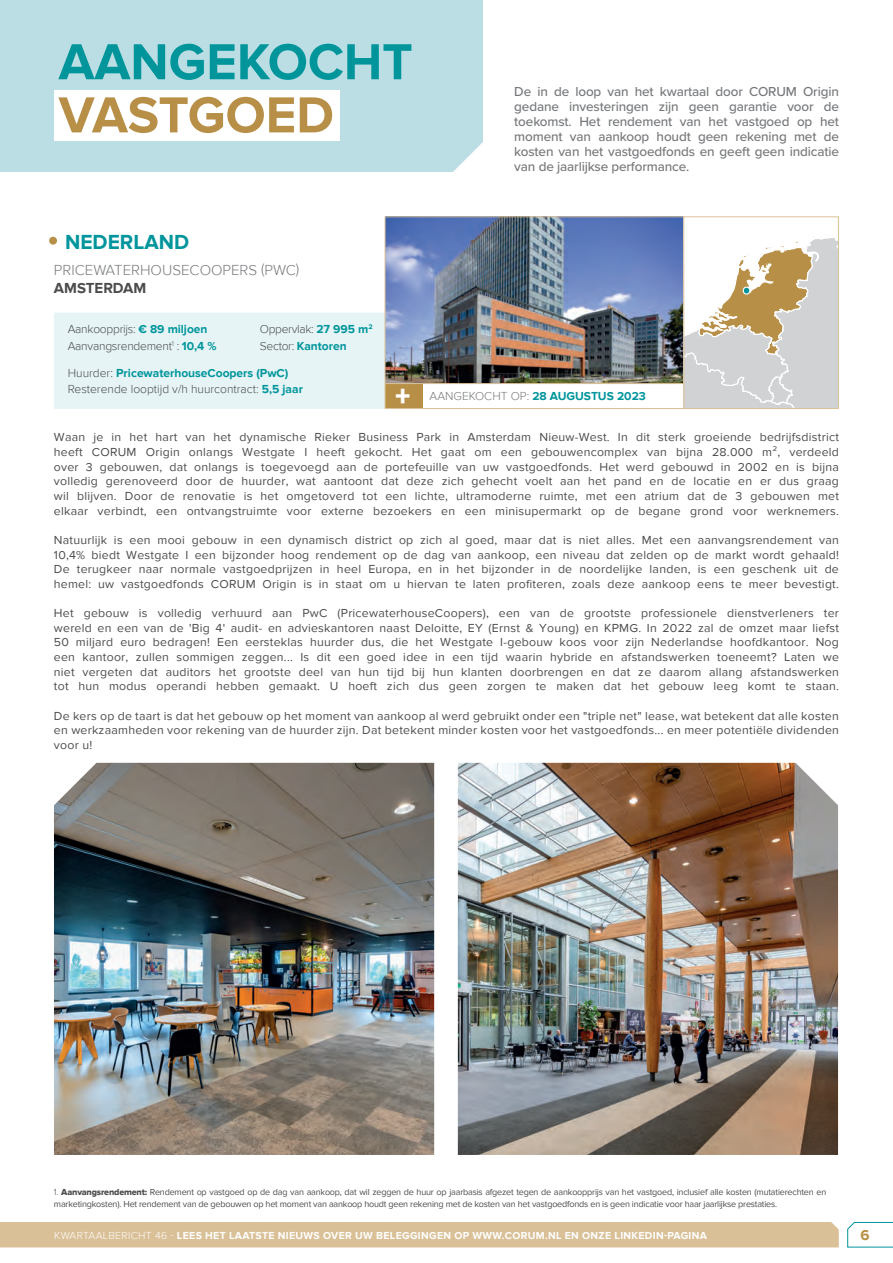
<style>
.page{position:relative;width:893px;height:1263px;background:#fff}
.page>*{position:absolute;margin:0;border:0;box-sizing:border-box;transform-origin:0 0}
.t1{font:700 52.5px "Proxima Nova";color:#00959a}
.t2{font:700 52.5px "Proxima Nova";letter-spacing:-.005em;color:#b88f47}
.t3{font:900 30px "Proxima Nova";color:#fff}
.t4{font:700 21px "Proxima Nova";color:#00959c}
.t5{font:300 15px "Proxima Nova";color:#76787b}
.t6{font:700 15px "Proxima Nova";color:#4b4c4d}
.t7{font:700 15px "Proxima Nova";color:#b88f43}
.t8{font:500 13.5px/15px "Proxima Nova";letter-spacing:-.01em;color:#76787b;text-align:justify}
.t9{font:12px/14.7px "Proxima Nova";letter-spacing:.02em;color:#4b4c4d;text-align:justify}
.t10{font:300 12px/16.5px "Proxima Nova";letter-spacing:-.02em;color:#4b4c4d}
.t11{font:300 12px/16.5px "Proxima Nova";color:#4b4c4d}
.t12{font:700 12px "Proxima Nova";color:#00959c}
.t13{font:700 10.5px "Proxima Nova";letter-spacing:.03em;color:#fff}
.t14{font:9px/12px "Proxima Nova";letter-spacing:-.02em;color:#4b4c4d}
.s1{font-weight:700;color:#00959c}
.s2{font-weight:300;color:#76787b}
.s3{font-weight:300}
.s4{font-family:"Proxima Nova Extrabld"}
</style>
<div class="page">
<div style="left:0;top:0;width:483px;height:172px;background:#bbdee5"></div>
<div style="left:54px;top:91px;width:286px;height:50px;background:#fff"></div>
<svg style="left:847px;top:1221px;width:46px;height:27px"></svg>
<div style="left:0;top:1222px;width:839px;height:25px;background:#dac097"></div>
<div style="left:54px;top:313px;width:331px;height:96px;background:#e6f4f5"></div>
<div style="left:385px;top:384px;width:37px;height:24px;background:#b88f47"></div>
<img style="left:387px;top:218px;width:296px;height:165px">
<svg style="left:684px;top:218px;width:153px;height:189px"></svg>
<div style="left:743px;top:287px;width:7px;height:7px;background:#00959c;border-radius:50%"></div>
<div style="left:743px;top:287px;width:7px;height:8px;border:1px solid #fff;border-radius:50%"></div>
<hr style="left:683px;top:217px;width:1px;height:191px;background:#dac097">
<div style="left:385px;top:216px;width:454px;height:193px;border:1px solid #dac097"></div>
<div style="left:49px;top:237px;width:8px;height:8px;background:#b88f47;border-radius:50%"></div>
<img style="left:458px;top:763px;width:380px;height:392px">
<img style="left:54px;top:763px;width:380px;height:392px">
<hr style="left:385px;top:383px;width:299px;height:1px;background:#dac097">
<h1 class="t1" style="left:59px;top:32px;width:356px">AANGEKOCHT</h1>
<h1 class="t2" style="left:59px;top:85px;width:277px">VASTGOED</h1>
<p class="t8" style="left:514px;top:84px;width:326px">De in de loop van het kwartaal door CORUM Origin gedane investeringen zijn geen garantie voor de toekomst. Het rendement van het vastgoed op het moment van aankoop houdt geen rekening met de kosten van het vastgoedfonds en geeft geen indicatie van de jaarlijkse performance.</p>
<h3 class="t4" style="left:65px;top:230px;width:126px">NEDERLAND</h3>
<p class="t5" style="left:54px;top:261px;width:247px">PRICEWATERHOUSECOOPERS (PWC)</p>
<p class="t6" style="left:54px;top:279px;width:94px">AMSTERDAM</p>
<p class="t10" style="left:68px;top:321px;width:150px">Aankoopprijs: <span class="s1">€ 89 miljoen<br></span>Aanvangsrendement<sup>1</sup> : <span class="s1">10,4 %</span></p>
<p class="t10" style="left:260px;top:321px;width:114px">Oppervlak: <span class="s1">27 995 m</span><sup>2<br></sup>Sector: <span class="s1">Kantoren</span></p>
<p class="t11" style="left:68px;top:365px;width:237px">Huurder: <span class="s1">PricewaterhouseCoopers (PwC)<br></span>Resterende looptijd v/h huurcontract: <span class="s1">5,5 jaar</span></p>
<h2 class="t3" style="left:395px;top:378px;width:17px">+</h2>
<p class="t12" style="left:430px;top:389px;width:218px"><span class="s2">AANGEKOCHT OP:</span> 28 AUGUSTUS 2023</p>
<p class="t9" style="left:54px;top:430px;width:787px">Waan je in het hart van het dynamische Rieker Business Park in Amsterdam Nieuw-West. In dit sterk groeiende bedrijfsdistrict heeft CORUM Origin onlangs Westgate I heeft gekocht. Het gaat om een gebouwencomplex van bijna 28.000 m², verdeeld over 3 gebouwen, dat onlangs is toegevoegd aan de portefeuille van uw vastgoedfonds. Het werd gebouwd in 2002 en is bijna volledig gerenoveerd door de huurder, wat aantoont dat deze zich gehecht voelt aan het pand en de locatie en er dus graag wil blijven. Door de renovatie is het omgetoverd tot een lichte, ultramoderne ruimte, met een atrium dat de 3 gebouwen met elkaar verbindt, een ontvangstruimte voor externe bezoekers en een minisupermarkt op de begane grond voor werknemers.</p>
<p class="t9" style="left:54px;top:533px;width:787px">Natuurlijk is een mooi gebouw in een dynamisch district op zich al goed, maar dat is niet alles. Met een aanvangsrendement van 10,4% biedt Westgate I een bijzonder hoog rendement op de dag van aankoop, een niveau dat zelden op de markt wordt gehaald!<br>De terugkeer naar normale vastgoedprijzen in heel Europa, en in het bijzonder in de noordelijke landen, is een geschenk uit de hemel: uw vastgoedfonds CORUM Origin is in staat om u hiervan te laten profiteren, zoals deze aankoop eens te meer bevestigt.</p>
<p class="t9" style="left:54px;top:606px;width:787px">Het gebouw is volledig verhuurd aan PwC (PricewaterhouseCoopers), een van de grootste professionele dienstverleners ter wereld en een van de 'Big 4' audit- en advieskantoren naast Deloitte, EY (Ernst &amp; Young) en KPMG. In 2022 zal de omzet maar liefst 50 miljard euro bedragen! Een eersteklas huurder dus, die het Westgate I-gebouw koos voor zijn Nederlandse hoofdkantoor. Nog een kantoor, zullen sommigen zeggen... Is dit een goed idee in een tijd waarin hybride en afstandswerken toeneemt? Laten we niet vergeten dat auditors het grootste deel van hun tijd bij hun klanten doorbrengen en dat ze daarom allang afstandswerken tot hun modus operandi hebben gemaakt. U hoeft zich dus geen zorgen te maken dat het gebouw leeg komt te staan.</p>
<p class="t9" style="left:54px;top:708px;width:787px">De kers op de taart is dat het gebouw op het moment van aankoop al werd gebruikt onder een "triple net" lease, wat betekent dat alle kosten en werkzaamheden voor rekening van de huurder zijn. Dat betekent minder kosten voor het vastgoedfonds... en meer potentiële dividenden voor u!</p>
<p class="t14" style="left:54px;top:1186px;width:774px"><span class="s3">1.</span> <span class="s4">Aanvangsrendement:</span> Rendement op vastgoed op de dag van aankoop, dat wil zeggen de huur op jaarbasis afgezet tegen de aankoopprijs van het vastgoed, inclusief alle kosten (mutatierechten en marketingkosten). Het rendement van de gebouwen op het moment van aankoop houdt geen rekening met de kosten van het vastgoedfonds en is geen indicatie voor haar jaarlijkse prestaties.</p>
<p class="t13" style="left:54px;top:1229px;width:654px"><span class="s3">KWARTAALBERICHT 46 -</span> LEES HET LAATSTE NIEUWS OVER UW BELEGGINGEN OP WWW.CORUM.NL EN ONZE LINKEDIN-PAGINA</p>
<p class="t7" style="left:860px;top:1226px;width:11px">6</p>
</div>
